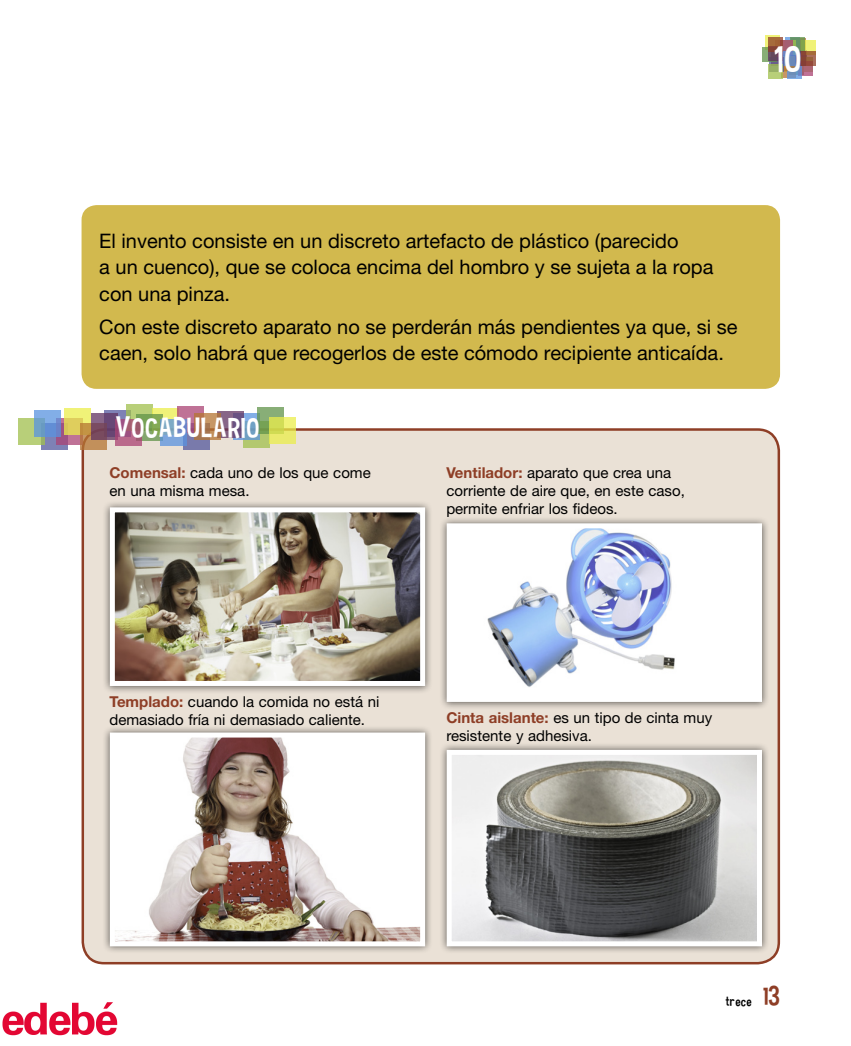
<style>
.page{position:relative;width:851px;height:1046px;background:#fff}
.page>*{position:absolute;margin:0;border:0;box-sizing:border-box;transform-origin:0 0}
.t1{font:36.25px "Hauracherell NC";color:#fff}
.t2{font:27.5px "Hauracherell NC";color:#fff}
.t3{font:20px/26.2px "Helvetica Neue LT Std";color:#000}
.t4{font:15px/18px "Helvetica Neue LT Std";color:#000}
.t5{font:12.5px "Hauracherell NC";color:#000}
.s1{font-weight:700;color:#8e3e26}
.s2{font-family:"Carton Six";font-size:27.5px;color:#8e3e26}
</style>
<div class="page">
<svg style="left:791px;top:39px;width:14px;height:14px"></svg>
<div style="left:785px;top:37px;width:14px;height:15px;background:#82aee7"></div>
<svg style="left:801px;top:65px;width:11px;height:11px"></svg>
<svg style="left:805px;top:41px;width:10px;height:10px"></svg>
<svg style="left:782px;top:71px;width:5px;height:6px"></svg>
<svg style="left:787px;top:66px;width:14px;height:13px"></svg>
<svg style="left:790px;top:38px;width:14px;height:13px"></svg>
<svg style="left:794px;top:51px;width:11px;height:15px"></svg>
<svg style="left:801px;top:51px;width:14px;height:14px"></svg>
<svg style="left:792px;top:40px;width:3px;height:11px"></svg>
<svg style="left:782px;top:40px;width:10px;height:11px"></svg>
<div style="left:765px;top:35px;width:14px;height:15px;background:#f0f278"></div>
<svg style="left:783px;top:65px;width:11px;height:6px"></svg>
<svg style="left:782px;top:51px;width:13px;height:14px"></svg>
<svg style="left:768px;top:58px;width:15px;height:14px"></svg>
<svg style="left:762px;top:47px;width:6px;height:14px"></svg>
<svg style="left:768px;top:51px;width:14px;height:10px"></svg>
<svg style="left:768px;top:37px;width:14px;height:14px"></svg>
<svg style="left:768px;top:65px;width:14px;height:14px"></svg>
<div style="left:83px;top:429px;width:695px;height:534px;background:#eae1d6;border-radius:21px"></div>
<svg style="left:243px;top:434px;width:27px;height:13px"></svg>
<div style="left:41px;top:423px;width:27px;height:27px;background:#7e81b5"></div>
<svg style="left:233px;top:413px;width:26px;height:26px"></svg>
<div style="left:104px;top:410px;width:27px;height:27px;background:#7e81b5"></div>
<svg style="left:126px;top:404px;width:27px;height:14px"></svg>
<svg style="left:56px;top:418px;width:24px;height:26px"></svg>
<svg style="left:64px;top:408px;width:27px;height:27px"></svg>
<svg style="left:80px;top:423px;width:27px;height:27px"></svg>
<svg style="left:217px;top:411px;width:27px;height:26px"></svg>
<div style="left:152px;top:408px;width:27px;height:27px;background:#f0f278"></div>
<svg style="left:257px;top:407px;width:26px;height:27px"></svg>
<svg style="left:91px;top:413px;width:27px;height:26px"></svg>
<div style="left:18px;top:418px;width:27px;height:27px;background:#b8cf79"></div>
<svg style="left:34px;top:410px;width:27px;height:27px"></svg>
<svg style="left:136px;top:414px;width:27px;height:27px"></svg>
<svg style="left:183px;top:432px;width:27px;height:18px"></svg>
<svg style="left:177px;top:406px;width:27px;height:26px"></svg>
<svg style="left:194px;top:413px;width:26px;height:26px"></svg>
<svg style="left:160px;top:418px;width:27px;height:27px"></svg>
<svg style="left:115px;top:418px;width:27px;height:27px"></svg>
<svg style="left:268px;top:417px;width:27px;height:27px"></svg>
<div style="left:102px;top:500px;width:331px;height:193px;background:#000;opacity:.6"></div>
<img style="left:116px;top:513px;width:303px;height:167px">
<div style="left:110px;top:507px;width:315px;height:179px;border:5px solid #fff"></div>
<div style="left:439px;top:516px;width:330px;height:193px;background:#000;opacity:.6"></div>
<img style="left:452px;top:529px;width:303px;height:166px">
<div style="left:446px;top:523px;width:315px;height:178px;border:5px solid #fff"></div>
<div style="left:102px;top:725px;width:331px;height:228px;background:#000;opacity:.6"></div>
<img style="left:116px;top:738px;width:303px;height:202px">
<div style="left:110px;top:732px;width:315px;height:214px;border:5px solid #fff"></div>
<div style="left:439px;top:742px;width:330px;height:211px;background:#000;opacity:.6"></div>
<img style="left:452px;top:755px;width:303px;height:185px">
<div style="left:446px;top:749px;width:315px;height:197px;border:5px solid #fff"></div>
<div style="left:81px;top:205px;width:699px;height:184px;background:#d2b94e;border-radius:15px"></div>
<img style="left:2px;top:1002px;width:116px;height:34px">
<h1 class="t1" style="left:774px;top:35px;width:30px">10</h1>
<h3 class="t3" style="left:99px;top:227px;width:615px">El invento consiste en un discreto artefacto de plástico (parecido<br>a un cuenco), que se coloca encima del hombro y se sujeta a la ropa con una pinza.</h3>
<h3 class="t3" style="left:99px;top:313px;width:639px">Con este discreto aparato no se perderán más pendientes ya que, si se caen, solo habrá que recogerlos de este cómodo recipiente anticaída.</h3>
<h2 class="t2" style="left:116px;top:410px;width:146px">VOCABULARIO</h2>
<p class="t4" style="left:109px;top:464px;width:263px"><span class="s1">Comensal:</span> cada uno de los que come en una misma mesa.</p>
<p class="t4" style="left:446px;top:464px;width:240px"><span class="s1">Ventilador:</span> aparato que crea una corriente de aire que, en este caso, permite enfriar los fideos.</p>
<p class="t4" style="left:109px;top:692px;width:271px"><span class="s1">Templado:</span> cuando la comida no está ni demasiado fría ni demasiado caliente.</p>
<p class="t4" style="left:446px;top:708px;width:267px"><span class="s1">Cinta aislante:</span> es un tipo de cinta muy resistente y adhesiva.</p>
<p class="t5" style="left:725px;top:993px;width:56px">TRECE <span class="s2">13</span></p>
</div>
